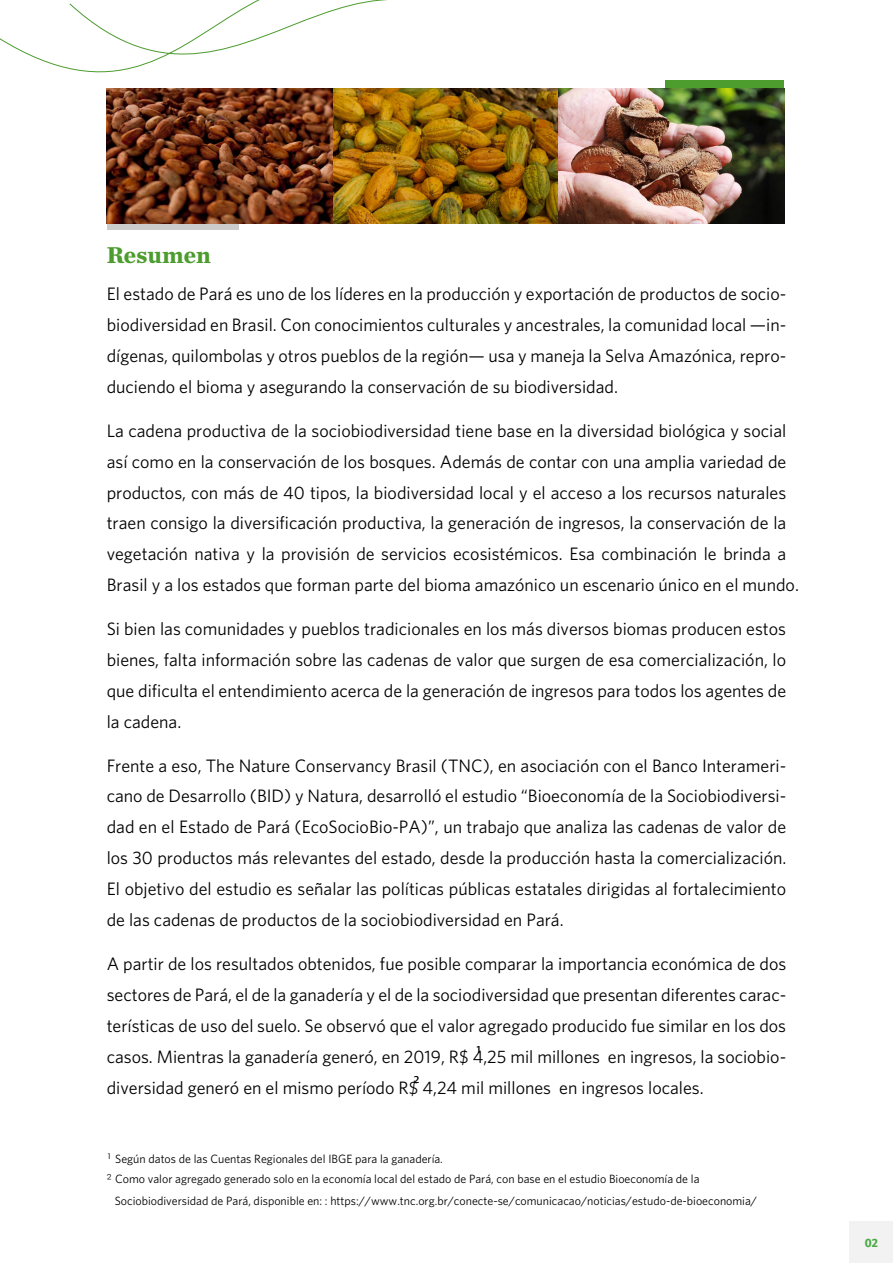
<style>
.page{position:relative;width:893px;height:1263px;background:#fff}
.page>*{position:absolute;margin:0;border:0;box-sizing:border-box;transform-origin:0 0}
.t1{font:700 24px "Chronicle Text G1";color:#4c9c2e}
.t2{font:18px/30.9px "Whitney HTF";color:#000;text-align:justify}
.t3{font:18px "Myriad Pro";color:#000}
.t4{font:12px/20.1px "Whitney HTF";color:#000}
.t5{font:700 12px "Fira Sans";color:#49a942}
.s1{font-family:"Avant Garde IT Cby BT";font-size:13.5px}
.s2{font-family:"Work Sans";font-weight:300;font-size:13.5px}
</style>
<div class="page">
<div style="left:107px;top:219px;width:131px;height:11px;background:#ccc"></div>
<div style="left:850px;top:1222px;width:43px;height:41px;background:#f2f2f2"></div>
<img style="left:107px;top:88px;width:451px;height:136px">
<img style="left:558px;top:88px;width:226px;height:136px">
<div style="left:665px;top:81px;width:119px;height:7px;background:#4c9c2e"></div>
<svg style="left:0;top:0;width:386px;height:73px"></svg>
<h1 class="t1" style="left:107px;top:236px;width:106px">Resumen</h1>
<p class="t2" style="left:107px;top:278px;width:681px">El estado de Pará es uno de los líderes en la producción y exportación de productos de socio&shy;biodiversidad en Brasil. Con conocimientos culturales y ancestrales, la comunidad local —in&shy;dígenas, quilombolas y otros pueblos de la región— usa y maneja la Selva Amazónica, repro&shy;duciendo el bioma y asegurando la conservación de su biodiversidad.</p>
<p class="t2" style="left:107px;top:415px;width:694px;text-align:left">La cadena productiva de la sociobiodiversidad tiene base en la diversidad biológica y social así como en la conservación de los bosques. Además de contar con una amplia variedad de productos, con más de 40 tipos, la biodiversidad local y el acceso a los recursos naturales traen consigo la diversificación productiva, la generación de ingresos, la conservación de la vegetación nativa y la provisión de servicios ecosistémicos. Esa combinación le brinda a Brasil y a los estados que forman parte del bioma amazónico un escenario único en el mundo.</p>
<p class="t2" style="left:107px;top:613px;width:681px">Si bien las comunidades y pueblos tradicionales en los más diversos biomas producen estos bienes, falta información sobre las cadenas de valor que surgen de esa comercialización, lo que dificulta el entendimiento acerca de la generación de ingresos para todos los agentes de la cadena.</p>
<p class="t2" style="left:107px;top:749px;width:681px">Frente a eso, The Nature Conservancy Brasil (TNC), en asociación con el Banco Interameri&shy;cano de Desarrollo (BID) y Natura, desarrolló el estudio “Bioeconomía de la Sociobiodiversi&shy;dad en el Estado de Pará (EcoSocioBio-PA)”, un trabajo que analiza las cadenas de valor de los 30 productos más relevantes del estado, desde la producción hasta la comercialización.<br>El objetivo del estudio es señalar las políticas públicas estatales dirigidas al fortalecimiento de las cadenas de productos de la sociobiodiversidad en Pará.</p>
<p class="t2" style="left:107px;top:948px;width:681px">A partir de los resultados obtenidos, fue posible comparar la importancia económica de dos sectores de Pará, el de la ganadería y el de la sociodiversidad que presentan diferentes carac&shy;terísticas de uso del suelo. Se observó que el valor agregado producido fue similar en los dos casos. Mientras la ganadería generó, en 2019, R$ 4,25 mil millones en ingresos, la sociobio&shy;diversidad generó en el mismo período R$ 4,24 mil millones en ingresos locales.</p>
<p class="t3" style="left:477px;top:1044px;width:6px">¹</p>
<p class="t3" style="left:414px;top:1073px;width:7px">²</p>
<p class="t4" style="left:107px;top:1149px;width:594px"><span class="s1">¹</span> Según datos de las Cuentas Regionales del IBGE para la ganadería.<br><span class="s2">2</span> Como valor agregado generado solo en la economía local del estado de Pará, con base en el estudio Bioeconomía de la</p>
<p class="t4" style="left:115px;top:1191px;width:644px">Sociobiodiversidad de Pará, disponible en: : https://www.tnc.org.br/conecte-se/comunicacao/noticias/estudo-de-bioeconomia/</p>
<p class="t5" style="left:865px;top:1232px;width:15px">02</p>
</div>
